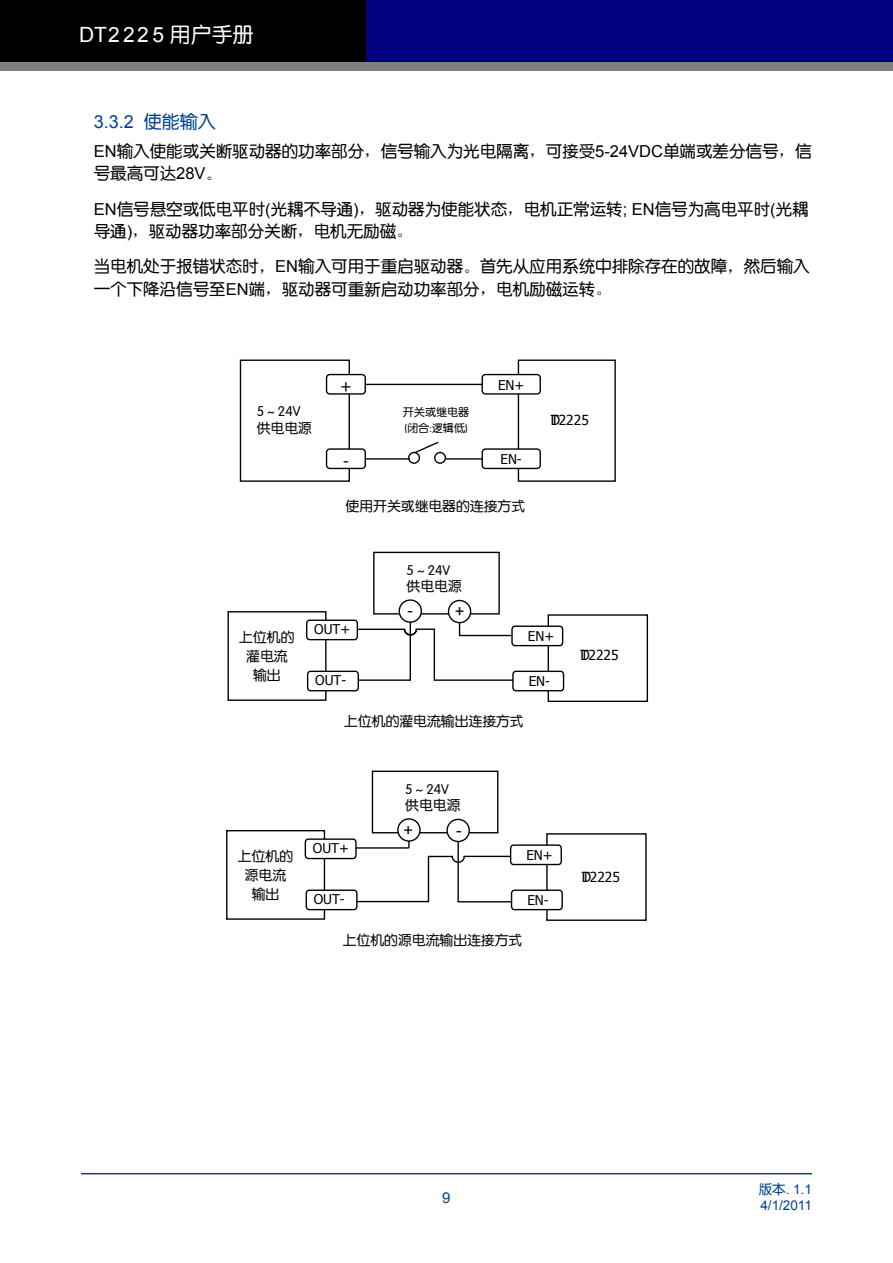
<style>
.page{position:relative;width:893px;height:1263px;background:#fff}
.page>*{position:absolute;margin:0;border:0;box-sizing:border-box;transform-origin:0 0}
.t1{font:21px "Arial";color:#fff}
.t2{font:18px "Arial";color:#004190}
.t3{font:16.5px/22.5px "FZY3 JW GB1 0";color:#000}
.t4{font:16.5px "Arial";color:#000}
.t5{font:16.05px "Tahoma";color:#000}
.t6{font:15px "Arial";color:#004190}
.t7{font:13.8px/19.4px "FZY3 JW GB1 0";color:#000}
.t8{font:13.8px "Tahoma";color:#000}
.t9{font:13.5px "Tahoma";color:#000}
.t10{font:13.5px/16.5px "Arial";color:#004190}
.t11{font:11.1px/16.5px "FZY3 JW GB1 0";color:#000}
.s1{font-family:"FZY3 JW GB1 0"}
.s2{font-family:"Arial"}
.s3{font-family:"Sim Sun"}
</style>
<div class="page">
<div style="left:0;top:0;width:413px;height:64px;background:#000"></div>
<div style="left:367px;top:0;width:526px;height:64px;background:#000080"></div>
<div style="left:0;top:63px;width:893px;height:8px;background:#808080"></div>
<hr style="left:81px;top:1173px;width:731px;height:1px;background:#004190">
<div style="left:240px;top:359px;width:110px;height:123px;border:1px solid #000"></div>
<div style="left:518px;top:359px;width:98px;height:123px;border:1px solid #000"></div>
<hr style="left:361px;top:384px;width:121px;height:1px;background:#000">
<hr style="left:445px;top:458px;width:37px;height:2px;background:#000">
<hr style="left:361px;top:458px;width:49px;height:2px;background:#000">
<svg style="left:407px;top:441px;width:40px;height:23px"></svg>
<div style="left:327px;top:375px;width:38px;height:19px;background:#fff;border-radius:3px"></div>
<div style="left:326px;top:374px;width:40px;height:21px;border:1px solid #000;border-radius:3px"></div>
<div style="left:327px;top:449px;width:38px;height:19px;background:#fff;border-radius:3px"></div>
<div style="left:326px;top:448px;width:40px;height:21px;border:1px solid #000;border-radius:3px"></div>
<div style="left:482px;top:449px;width:58px;height:19px;background:#fff;border-radius:3px"></div>
<div style="left:482px;top:448px;width:59px;height:21px;border:1px solid #000;border-radius:3px"></div>
<div style="left:482px;top:375px;width:58px;height:19px;background:#fff;border-radius:3px"></div>
<div style="left:482px;top:374px;width:59px;height:21px;border:1px solid #000;border-radius:3px"></div>
<div style="left:548px;top:614px;width:100px;height:88px;border:1px solid #000"></div>
<div style="left:227px;top:611px;width:99px;height:90px;border:1px solid #000"></div>
<div style="left:373px;top:552px;width:127px;height:62px;border:1px solid #000"></div>
<div style="left:512px;top:626px;width:51px;height:20px;background:#fff;border-radius:3px"></div>
<div style="left:511px;top:625px;width:52px;height:21px;border:1px solid #000;border-radius:3px"></div>
<div style="left:513px;top:671px;width:51px;height:20px;background:#fff;border-radius:3px"></div>
<div style="left:512px;top:671px;width:52px;height:20px;border:1px solid #000;border-radius:3px"></div>
<div style="left:307px;top:620px;width:50px;height:20px;background:#fff;border-radius:3px"></div>
<div style="left:306px;top:619px;width:52px;height:21px;border:1px solid #000;border-radius:3px"></div>
<div style="left:308px;top:671px;width:50px;height:20px;background:#fff;border-radius:3px"></div>
<div style="left:307px;top:671px;width:52px;height:20px;border:1px solid #000;border-radius:3px"></div>
<div style="left:448px;top:600px;width:23px;height:23px;background:#fff;border-radius:50%"></div>
<div style="left:448px;top:600px;width:23px;height:23px;border:1px solid #000;border-radius:50%"></div>
<div style="left:399px;top:600px;width:22px;height:22px;background:#fff;border-radius:50%"></div>
<div style="left:399px;top:599px;width:23px;height:24px;border:1px solid #000;border-radius:50%"></div>
<div style="left:546px;top:833px;width:101px;height:88px;border:1px solid #000"></div>
<div style="left:226px;top:830px;width:99px;height:90px;border:1px solid #000"></div>
<div style="left:372px;top:771px;width:126px;height:62px;border:1px solid #000"></div>
<div style="left:511px;top:845px;width:50px;height:19px;background:#fff;border-radius:3px"></div>
<div style="left:510px;top:844px;width:52px;height:21px;border:1px solid #000;border-radius:3px"></div>
<div style="left:512px;top:890px;width:50px;height:20px;background:#fff;border-radius:3px"></div>
<div style="left:511px;top:889px;width:52px;height:21px;border:1px solid #000;border-radius:3px"></div>
<div style="left:305px;top:839px;width:51px;height:19px;background:#fff;border-radius:3px"></div>
<div style="left:305px;top:838px;width:52px;height:21px;border:1px solid #000;border-radius:3px"></div>
<div style="left:306px;top:890px;width:51px;height:20px;background:#fff;border-radius:3px"></div>
<div style="left:306px;top:889px;width:52px;height:21px;border:1px solid #000;border-radius:3px"></div>
<div style="left:447px;top:819px;width:22px;height:22px;background:#fff;border-radius:50%"></div>
<div style="left:446px;top:819px;width:24px;height:23px;border:1px solid #000;border-radius:50%"></div>
<svg style="left:398px;top:819px;width:22px;height:22px"></svg>
<div style="left:397px;top:818px;width:24px;height:24px;border:1px solid #000;border-radius:50%"></div>
<svg style="left:357px;top:621px;width:158px;height:60px"></svg>
<svg style="left:355px;top:840px;width:158px;height:63px"></svg>
<p class="t1" style="left:79px;top:21px;width:176px">DT2 22 5 <span class="s1">用户手册</span></p>
<p class="t2" style="left:94px;top:110px;width:124px">3.3.2 <span class="s1">使能输入</span></p>
<p class="t3" style="left:94px;top:140px;width:719px"><span class="s2">EN</span>输入使能或关断驱动器的功率部分<span class="s3">，</span>信号输入为光电隔离<span class="s3">，</span>可接受<span class="s2">5-24VDC</span>单端或差分信号<span class="s3">，</span>信号最高可达<span class="s2">28V</span><span class="s3">。</span></p>
<p class="t3" style="left:94px;top:198px;width:716px"><span class="s2">EN</span>信号悬空或低电平时<span class="s2">(</span>光耦不导通<span class="s2">)</span><span class="s3">，</span>驱动器为使能状态<span class="s3">，</span>电机正常运转<span class="s2">; EN</span>信号为高电平时<span class="s2">(</span>光耦导通<span class="s2">)</span><span class="s3">，</span>驱动器功率部分关断<span class="s3">，</span>电机无励磁<span class="s3">。</span></p>
<p class="t3" style="left:94px;top:256px;width:717px">当电机处于报错状态时<span class="s3">，</span><span class="s2">EN</span>输入可用于重启驱动器<span class="s3">。</span>首先从应用系统中排除存在的故障<span class="s3">，</span>然后输入一个下降沿信号至<span class="s2">EN</span>端<span class="s3">，</span>驱动器可重新启动功率部分<span class="s3">，</span>电机励磁运转<span class="s3">。</span></p>
<p class="t5" style="left:340px;top:376px;width:13px">+</p>
<p class="t7" style="left:257px;top:403px;width:57px;line-height:16.5px">5～24V供电电源</p>
<p class="t11" style="left:403px;top:404px;width:68px">开关或继电器(闭合:逻辑低)</p>
<p class="t9" style="left:498px;top:376px;width:28px">EN+</p>
<p class="t5" style="left:343px;top:450px;width:7px">-</p>
<p class="t9" style="left:500px;top:450px;width:23px">EN-</p>
<p class="t7" style="left:346px;top:497px;width:181px">使用开关或继电器的连接方式</p>
<p class="t7" style="left:407px;top:562px;width:57px;line-height:16.5px">5～24V供电电源</p>
<p class="t4" style="left:408px;top:599px;width:7px">-</p>
<p class="t4" style="left:455px;top:601px;width:11px">+</p>
<p class="t8" style="left:551px;top:411px;width:39px">DT2225</p>
<p class="t9" style="left:314px;top:620px;width:37px">OUT+</p>
<p class="t7" style="left:239px;top:628px;width:57px;text-align:center">上位机的灌电流输出</p>
<p class="t9" style="left:528px;top:627px;width:28px">EN+</p>
<p class="t9" style="left:315px;top:671px;width:33px">OUT-</p>
<p class="t9" style="left:529px;top:672px;width:23px">EN-</p>
<p class="t7" style="left:344px;top:712px;width:181px">上位机的灌电流输出连接方式</p>
<p class="t7" style="left:405px;top:781px;width:57px;line-height:16.5px">5～24V供电电源</p>
<p class="t4" style="left:403px;top:819px;width:11px">+</p>
<p class="t4" style="left:456px;top:820px;width:7px">-</p>
<p class="t9" style="left:313px;top:839px;width:37px">OUT+</p>
<p class="t7" style="left:238px;top:846px;width:57px;text-align:center">上位机的源电流输出</p>
<p class="t9" style="left:526px;top:846px;width:28px">EN+</p>
<p class="t9" style="left:314px;top:890px;width:33px">OUT-</p>
<p class="t9" style="left:527px;top:891px;width:23px">EN-</p>
<p class="t7" style="left:343px;top:931px;width:181px">上位机的源电流输出连接方式</p>
<p class="t8" style="left:580px;top:646px;width:39px">DT2225</p>
<p class="t8" style="left:582px;top:867px;width:39px">DT2225</p>
<p class="t6" style="left:442px;top:1188px;width:10px">9</p>
<p class="t10" style="left:759px;top:1181px;width:55px"><span class="s1">版本</span>. 1.1<br>4/1/2011</p>
</div>
